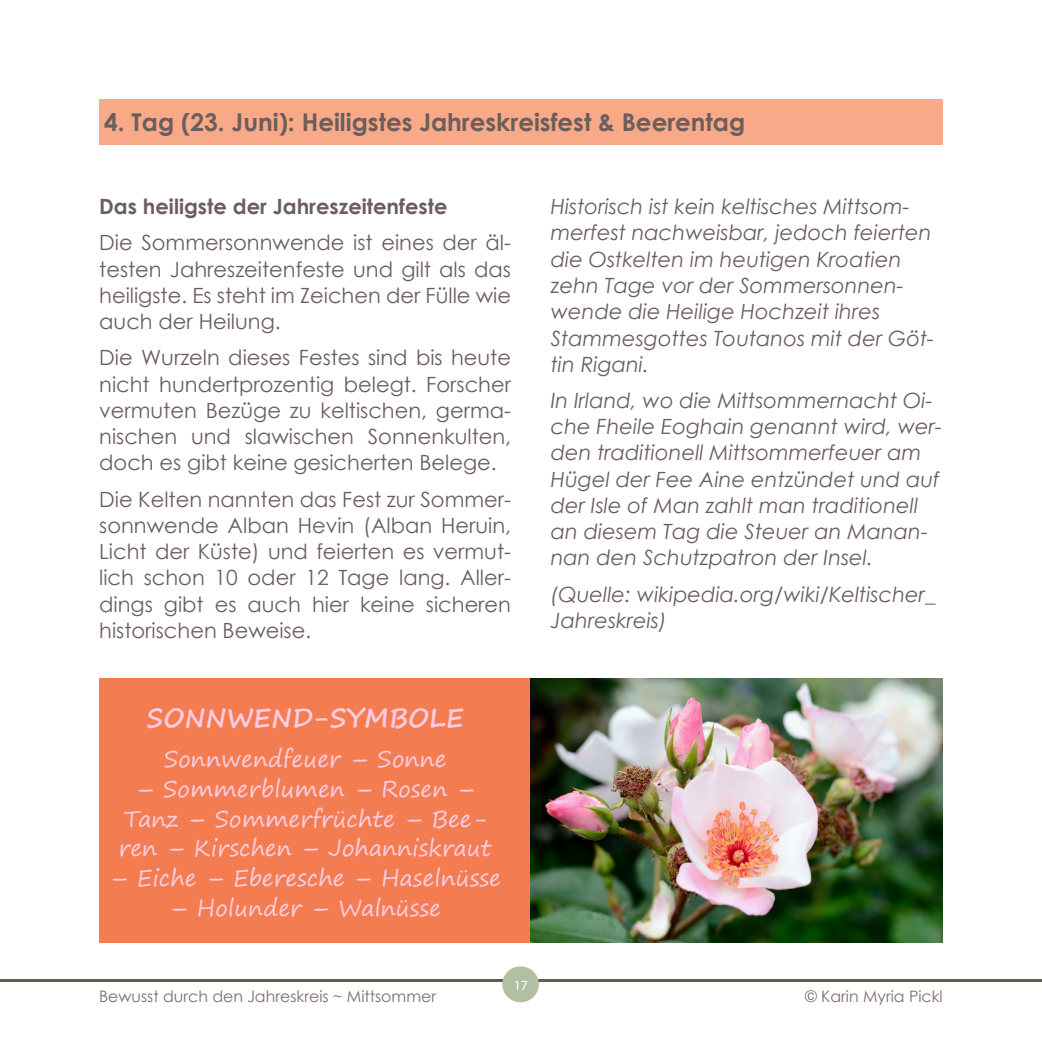
<style>
.page{position:relative;width:1042px;height:1042px;background:#fff}
.page>*{position:absolute;margin:0;border:0;box-sizing:border-box;transform-origin:0 0}
.t1{font:700 26.25px "Segoe Print";color:#f9ccdf}
.t2{font:700 24.5px "Century Gothic";color:#6b5e5c}
.t3{font:22.75px/29.8px "Segoe Print";color:#f9ccdf;text-align:center}
.t4{font:21px/26.2px "Century Gothic";color:#6b5e5c;text-align:justify}
.t5{font:italic 21px/26.2px "Century Gothic";color:#6b5e5c}
.t6{font:700 21px "Century Gothic";color:#6b5e5c}
.t7{font:15.75px "Century Gothic";color:#7d6f6c}
.t8{font:14px "Myriad Pro";color:#fff}
</style>
<div class="page">
<hr style="left:0;top:979px;width:1042px;height:3px;background:#54634d">
<div style="left:502px;top:966px;width:37px;height:36px;background:#b1bfa2;border-radius:50%"></div>
<div style="left:99px;top:99px;width:844px;height:46px;background:#f8a987"></div>
<div style="left:99px;top:678px;width:432px;height:265px;background:#f47c51"></div>
<img style="left:530px;top:678px;width:413px;height:265px">
<p class="t2" style="left:104px;top:104px;width:642px">4. Tag (23. Juni): Heiligstes Jahreskreisfest &amp; Beerentag</p>
<p class="t6" style="left:99px;top:191px;width:350px">Das heiligste der Jahreszeitenfeste</p>
<p class="t4" style="left:99px;top:229px;width:413px">Die Sommersonnwende ist eines der äl&shy;testen Jahreszeitenfeste und gilt als das heiligste. Es steht im Zeichen der Fülle wie auch der Heilung.</p>
<p class="t4" style="left:99px;top:344px;width:413px">Die Wurzeln dieses Festes sind bis heute nicht hundertprozentig belegt. Forscher vermuten Bezüge zu keltischen, germa&shy;nischen und slawischen Sonnenkulten, doch es gibt keine gesicherten Belege.</p>
<p class="t4" style="left:99px;top:485px;width:413px">Die Kelten nannten das Fest zur Sommer&shy;sonnwende Alban Hevin (Alban Heruin, Licht der Küste) und feierten es vermut&shy;lich schon 10 oder 12 Tage lang. Aller&shy;dings gibt es auch hier keine sicheren historischen Beweise.</p>
<p class="t1" style="left:147px;top:694px;width:318px">SONNWEND-SYMBOLE</p>
<p class="t3" style="left:164px;top:743px;width:284px">Sonnwendfeuer – Sonne</p>
<p class="t3" style="left:119px;top:773px;width:374px">– Sommerblumen – Rosen –<br>Tanz – Sommerfrüchte – Bee&shy;ren – Kirschen – Johanniskraut</p>
<p class="t3" style="left:109px;top:862px;width:393px">– Eiche – Eberesche – Haselnüsse</p>
<p class="t3" style="left:169px;top:892px;width:273px">– Holunder – Walnüsse</p>
<p class="t5" style="left:551px;top:193px;width:385px">Historisch ist kein keltisches Mittsom&shy;merfest nachweisbar, jedoch feierten die Ostkelten im heutigen Kroatien zehn Tage vor der Sommersonnen&shy;wende die Heilige Hochzeit ihres<br>Stammesgottes Toutanos mit der Göt&shy;tin Rigani.</p>
<p class="t5" style="left:551px;top:387px;width:393px">In Irland, wo die Mittsommernacht Oi&shy;che Fheile Eoghain genannt wird, wer&shy;den traditionell Mittsommerfeuer am Hügel der Fee Aine entzündet und auf der Isle of Man zahlt man traditionell an diesem Tag die Steuer an Manan&shy;nan den Schutzpatron der Insel.</p>
<p class="t5" style="left:551px;top:580px;width:386px">(Quelle: wikipedia.org/wiki/Keltischer_<br>Jahreskreis)</p>
<p class="t8" style="left:514px;top:976px;width:16px">17</p>
<p class="t7" style="left:99px;top:985px;width:338px">Bewusst durch den Jahreskreis ~ Mittsommer</p>
<p class="t7" style="left:805px;top:985px;width:139px">© Karin Myria Pickl</p>
</div>
